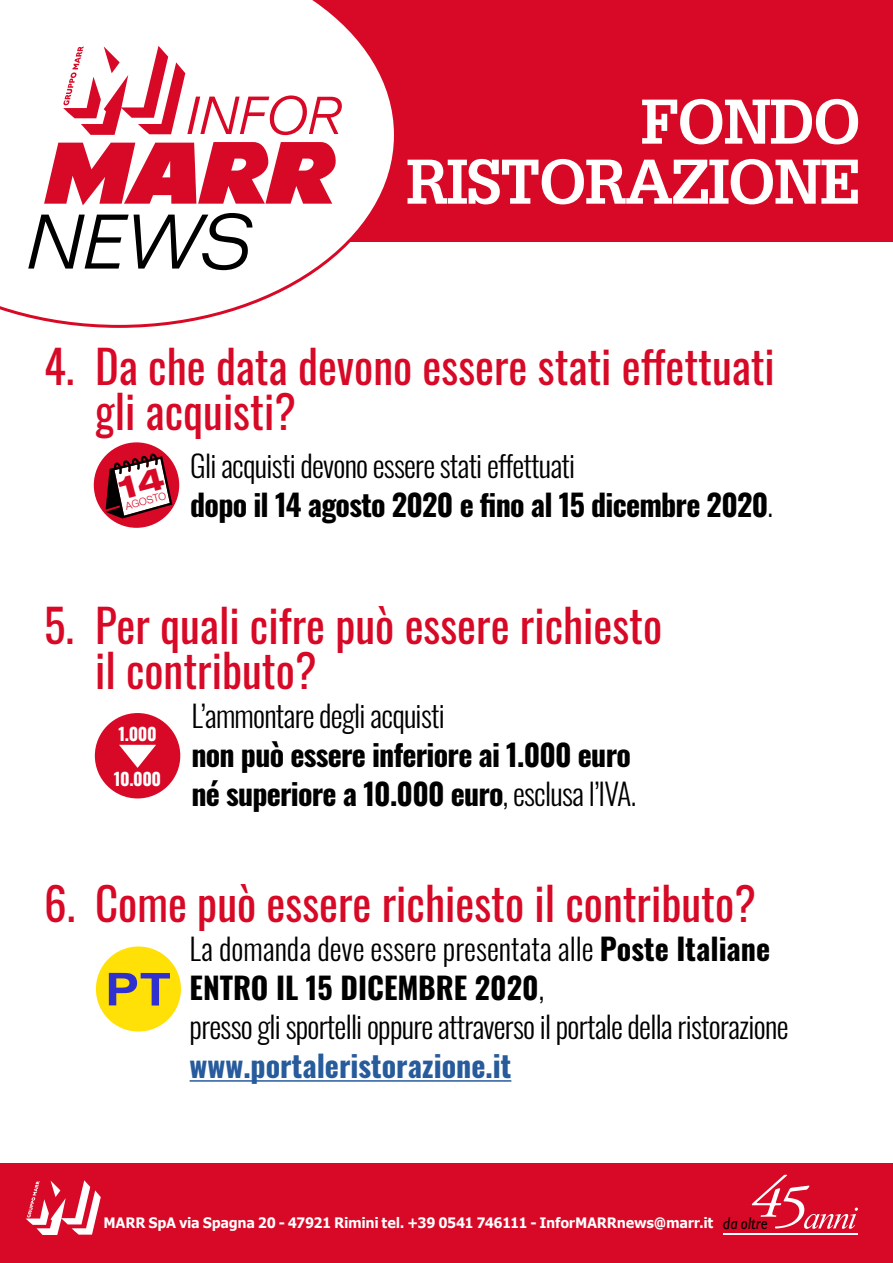
<style>
.page{position:relative;width:893px;height:1263px;background:#fff}
.page>*{position:absolute;margin:0;border:0;box-sizing:border-box;transform-origin:0 0}
.t1{font:700 61.5px/60px "Glypha LT Std";letter-spacing:-.03em;color:#fff;text-align:right}
.t2{font:45px/45px "Oswald";color:#d70926}
.t3{font:300 30px/39px "Oswald";letter-spacing:-.025em;color:#000}
.t4{font:700 30px/39px "Oswald";letter-spacing:-.025em;color:#000}
.t5{font:700 30px "Oswald";color:#275b9b}
.t6{font:700 17.4px "Oswald";letter-spacing:-.025em;color:#fff}
.t7{font:700 14.4px "Verdana";letter-spacing:-.025em;color:#fff;scale:.9 1}
.t8{font:300 10.35px "Helvetica Neue LT Std";color:#d70926}
.s1{font-weight:700}
.s2{font-weight:300}
.s3{font-family:"Gill Sans Std";font-weight:400;font-style:italic;font-size:17.25px;color:#000}
</style>
<div class="page">
<div style="left:1px;top:0;width:892px;height:242px;background:#d70926"></div>
<svg style="left:0;top:0;width:394px;height:328px"></svg>
<svg style="left:44px;top:142px;width:292px;height:63px"></svg>
<svg style="left:28px;top:213px;width:225px;height:57px"></svg>
<svg style="left:63px;top:46px;width:279px;height:89px"></svg>
<div style="left:0;top:1163px;width:893px;height:100px;background:#d70926"></div>
<svg style="left:26px;top:1180px;width:75px;height:55px"></svg>
<hr style="left:723px;top:1233px;width:134px;height:1px;background:#fff">
<svg style="left:752px;top:1175px;width:106px;height:54px"></svg>
<div style="left:94px;top:442px;width:85px;height:86px;background:#d70926;border-radius:50%"></div>
<div style="left:95px;top:713px;width:85px;height:85px;background:#d70926;border-radius:50%"></div>
<svg style="left:119px;top:745px;width:37px;height:23px"></svg>
<hr style="left:190px;top:1080px;width:321px;height:2px;background:#275b9b">
<div style="left:96px;top:946px;width:85px;height:85px;background:#ffe108;border-radius:50%"></div>
<svg style="left:109px;top:973px;width:61px;height:32px"></svg>
<svg style="left:106px;top:453px;width:66px;height:65px"></svg>
<h1 class="t1" style="left:406px;top:90px;width:456px">FONDO<br>RISTORAZIONE</h1>
<h2 class="t2" style="left:95px;top:339px;width:681px;text-indent:-51px">4. Da che data devono essere stati effettuati gli acquisti?</h2>
<p class="t3" style="left:190px;top:443px;width:584px">Gli acquisti devono essere stati effettuati<br><span class="s1">dopo il 14 agosto 2020 e fino al 15 dicembre 2020</span>.</p>
<p class="t8" style="left:124px;top:500px;width:44px;rotate:-15deg">AGOSTO</p>
<h2 class="t2" style="left:95px;top:598px;width:569px;text-indent:-51px">5. Per quali cifre può essere richiesto il contributo?</h2>
<p class="t3" style="left:191px;top:693px;width:255px">L’ammontare degli acquisti</p>
<p class="t4" style="left:191px;top:732px;width:446px">non può essere inferiore ai 1.000 euro né superiore a 10.000 euro<span class="s2">, esclusa l’IVA.</span></p>
<p class="t6" style="left:118px;top:718px;width:40px">1.000</p>
<p class="t6" style="left:114px;top:764px;width:49px">10.000</p>
<h2 class="t2" style="left:44px;top:877px;width:714px">6. Come può essere richiesto il contributo?</h2>
<p class="t3" style="left:190px;top:926px;width:600px">La domanda deve essere presentata alle <span class="s1">Poste Italiane<br>ENTRO IL 15 DICEMBRE 2020</span>,<br>presso gli sportelli oppure attraverso il portale della ristorazione</p>
<p class="t5" style="left:190px;top:1039px;width:323px">www.portaleristorazione.it</p>
<p class="t7" style="left:104px;top:1214px;width:739px">MARR SpA via Spagna 20 - 47921 Rimini tel. +39 0541 746111 - InforMARRnews@marr.it <span class="s3">da oltre</span></p>
</div>
